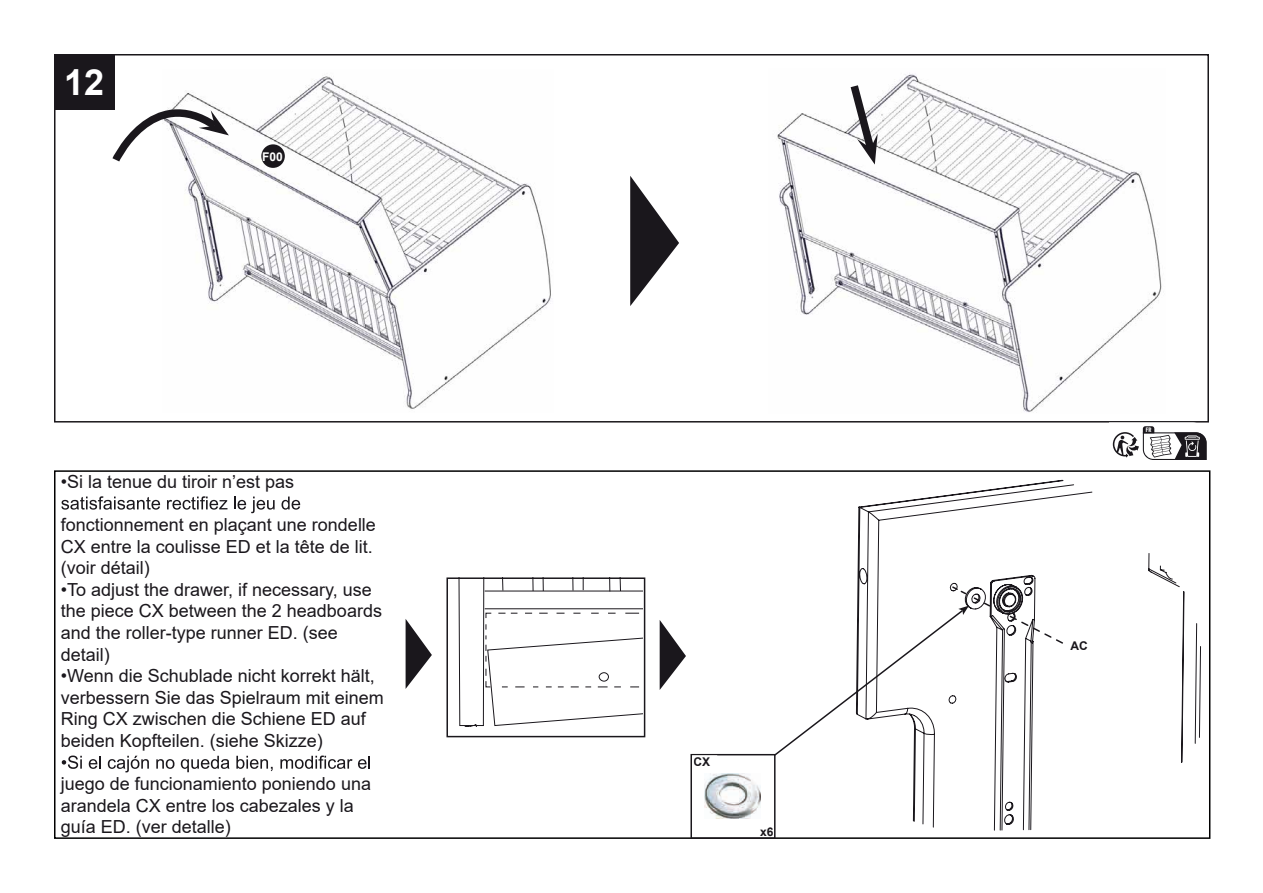
<style>
.page{position:relative;width:1263px;height:893px;background:#fff}
.page>*{position:absolute;margin:0;border:0;box-sizing:border-box;transform-origin:0 0}
.t1{font:700 36px "Arial";color:#fff}
.t2{font:18px/21.6px "Arial";color:#1a171c}
.t3{font:700 12px "Arial";color:#1a171c}
.t4{font:700 12px "Arial";color:#fff}
.t5{font:700 6.3px "Flama Condensed";color:#fff}
</style>
<div class="page">
<div style="left:54px;top:54px;width:1155px;height:369px;border:2px solid #1a171b"></div>
<div style="left:54px;top:54px;width:60px;height:56px;background:#1a171c"></div>
<img style="left:185px;top:76px;width:366px;height:333px">
<img style="left:777px;top:74px;width:385px;height:338px">
<svg style="left:845px;top:77px;width:35px;height:88px"></svg>
<div style="left:261px;top:144px;width:24px;height:24px;background:#1a171c;border-radius:50%"></div>
<svg style="left:112px;top:83px;width:117px;height:84px"></svg>
<svg style="left:630px;top:176px;width:49px;height:130px"></svg>
<svg style="left:857px;top:480px;width:344px;height:351px"></svg>
<div style="left:54px;top:470px;width:1156px;height:369px;border:2px solid #010000"></div>
<div style="left:690px;top:754px;width:85px;height:85px;border:2px solid #1a171c"></div>
<div style="left:692px;top:755px;width:25px;height:18px;border:2px solid #fff"></div>
<img style="left:705px;top:773px;width:55px;height:46px">
<svg style="left:61px;top:496px;width:99px;height:14px"></svg>
<svg style="left:167px;top:496px;width:60px;height:14px"></svg>
<svg style="left:234px;top:497px;width:41px;height:16px"></svg>
<svg style="left:281px;top:497px;width:19px;height:13px"></svg>
<svg style="left:62px;top:755px;width:20px;height:14px"></svg>
<svg style="left:89px;top:756px;width:12px;height:13px"></svg>
<svg style="left:108px;top:756px;width:41px;height:16px"></svg>
<svg style="left:156px;top:759px;width:18px;height:10px"></svg>
<svg style="left:181px;top:756px;width:48px;height:16px"></svg>
<svg style="left:236px;top:756px;width:37px;height:15px"></svg>
<svg style="left:280px;top:755px;width:90px;height:14px"></svg>
<svg style="left:406px;top:619px;width:26px;height:70px"></svg>
<svg style="left:458px;top:580px;width:184px;height:147px"></svg>
<div style="left:446px;top:577px;width:199px;height:160px;border:2px solid #1a171c"></div>
<svg style="left:660px;top:620px;width:26px;height:70px"></svg>
<svg style="left:1008px;top:614px;width:56px;height:31px"></svg>
<svg style="left:773px;top:585px;width:218px;height:172px"></svg>
<svg style="left:1109px;top:422px;width:100px;height:38px"></svg>
<h1 class="t1" style="left:64px;top:57px;width:42px">12</h1>
<p class="t4" style="left:262px;top:148px;width:22px">F00</p>
<p class="t2" style="left:61px;top:471px;width:235px">•Si la tenue du tiroir n’est pas</p>
<p class="t2" style="left:61px;top:514px;width:317px">fonctionnement en plaçant une rondelle<br>CX entre la coulisse ED et la tête de lit. (voir détail)</p>
<p class="t2" style="left:61px;top:579px;width:323px">•To adjust the drawer, if necessary, use the piece CX between the 2 headboards and the roller-type runner ED. (see detail)</p>
<p class="t2" style="left:61px;top:665px;width:325px">•Wenn die Schublade nicht korrekt hält, verbessern Sie das Spielraum mit einem Ring CX zwischen die Schiene ED auf beiden Kopfteilen. (siehe Skizze)</p>
<p class="t2" style="left:61px;top:773px;width:312px">juego de funcionamiento poniendo una arandela CX entre los cabezales y la guía ED. (ver detalle)</p>
<p class="t3" style="left:694px;top:753px;width:18px">CX</p>
<p class="t3" style="left:760px;top:823px;width:15px">x6</p>
<p class="t5" style="left:1146px;top:426px;width:7px">FR</p>
<p class="t3" style="left:1070px;top:638px;width:19px">AC</p>
</div>
